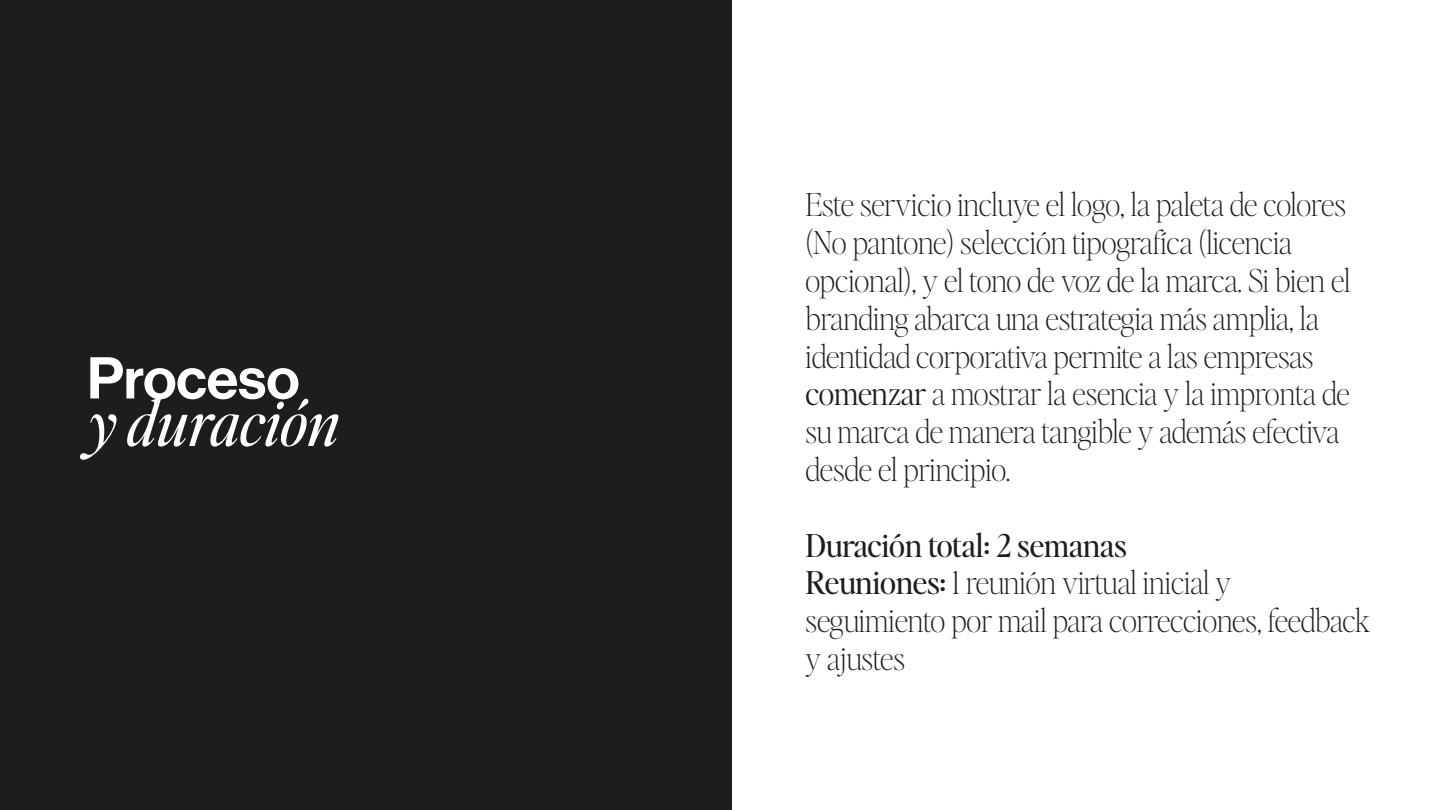
<style>
.page{position:relative;width:1440px;height:810px;background:#fff}
.page>*{position:absolute;margin:0;border:0;box-sizing:border-box;transform-origin:0 0}
.t1{font:italic 62.25px "Editor's Note";color:#fff}
.t2{font:57.68px "N Haas Grotesk DS Pro 65 Md";color:#fff}
.t3{font:100 31.5px/37.8px "Editor's Note";color:#1d1d1b}
.s1{font-weight:300}
.s2{font-weight:400}
</style>
<div class="page">
<div style="left:0;top:0;width:732px;height:810px;background:#1d1d1b"></div>
<h2 class="t2" style="left:87px;top:345px;width:214px">Proceso</h2>
<h1 class="t1" style="left:87px;top:381px;width:254px">y duración</h1>
<p class="t3" style="left:806px;top:185px;width:546px">Este servicio incluye el logo, la paleta de colores (No pantone) selección tipografíca (licencia opcional), y el tono de voz de la marca. Si bien el branding abarca una estrategia más amplia, la identidad corporativa permite a las empresas <span class="s1">comenzar</span> a mostrar la esencia y la impronta de su marca de manera tangible y además efectiva desde el principio.</p>
<p class="t3" style="left:806px;top:525px;width:566px"><span class="s2">Duración total: 2 semanas<br>Reuniones:</span> 1 reunión virtual inicial y seguimiento por mail para correcciones, feedback y ajustes</p>
</div>
